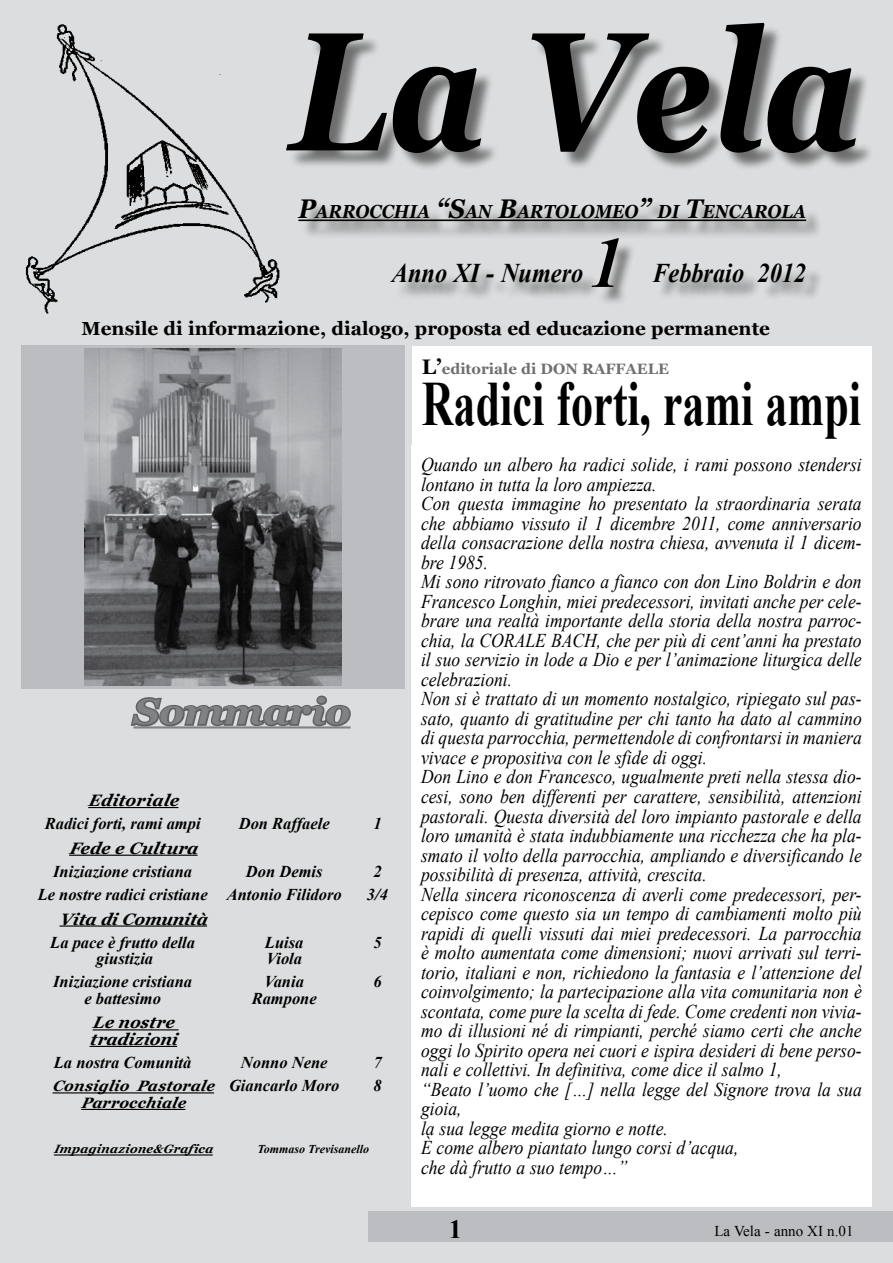
<style>
.page{position:relative;width:893px;height:1263px;background:#dcddde}
.page>*{position:absolute;margin:0;border:0;box-sizing:border-box;transform-origin:0 0}
.t1{font:italic 700 168.75px "Georgia";color:#000;scale:.85 1}
.t2{font:italic 700 72px "Times New Roman";color:#000;scale:.9 1}
.t3{font:700 63px "Times New Roman";color:#000;scale:.7 1}
.t4{font:italic 700 36px "Georgia";letter-spacing:-.005em;color:#808285;scale:1.1 1}
.t5{font:italic 700 27px "Times New Roman";color:#000;scale:.9 1}
.t6{font:700 26.25px "Times New Roman";color:#000}
.t7{font:italic 19.5px/19.5px "Times New Roman";color:#000;scale:.9 1}
.t8{font:700 18.9px "Georgia";color:#000}
.t9{font:italic 700 18.9px "Georgia";color:#000;scale:.9 1}
.t10{font:italic 700 16.5px/16.5px "Times New Roman";color:#000;text-align:center}
.t11{font:italic 700 16.5px/16.5px "Georgia";letter-spacing:.01em;color:#000}
.t12{font:italic 700 15px/16.5px "Georgia";color:#000;text-align:center}
.t13{font:700 15px "Georgia";color:#6d6f71}
.t14{font:15px "Times New Roman";color:#000}
.t15{font:italic 700 12px "Georgia";color:#000}
.t16{font:italic 700 12px "Times New Roman";color:#000}
.s1{font-size:27px}
.s2{font-size:21px;color:#000}
</style>
<div class="page">
<img style="left:25px;top:24px;width:255px;height:290px">
<div style="left:21px;top:345px;width:384px;height:344px;background:#bcbdc0"></div>
<div style="left:412px;top:345px;width:460px;height:101px;background:#fff"></div>
<div style="left:288px;top:25px;width:585px;height:280px;background:#000;opacity:.5"></div>
<hr style="left:298px;top:219px;width:508px;height:2px;background:#000">
<div style="left:369px;top:1211px;width:524px;height:31px;background:#bcbdc0"></div>
<div style="left:411px;top:445px;width:461px;height:761px;background:#fff"></div>
<svg style="left:130px;top:695px;width:221px;height:34px"></svg>
<hr style="left:88px;top:807px;width:90px;height:1px;background:#000">
<hr style="left:69px;top:855px;width:129px;height:1px;background:#000">
<hr style="left:60px;top:925px;width:147px;height:2px;background:#000">
<hr style="left:93px;top:1029px;width:86px;height:1px;background:#000">
<hr style="left:90px;top:1046px;width:87px;height:1px;background:#000">
<hr style="left:53px;top:1092px;width:161px;height:1px;background:#000">
<hr style="left:81px;top:1109px;width:104px;height:1px;background:#000">
<hr style="left:54px;top:1154px;width:159px;height:1px;background:#000">
<img style="left:85px;top:348px;width:257px;height:337px">
<h1 class="t1" style="left:290px;top:-4px;width:669px">La Vela</h1>
<p class="t9" style="left:298px;top:201px;width:565px"><span class="s1">P</span>ARROCCHIA <span class="s1">“S</span>AN <span class="s1">B</span>ARTOLOMEO<span class="s1">”</span> DI <span class="s1">T</span>ENCAROLA</p>
<h3 class="t5" style="left:392px;top:254px;width:214px">Anno XI - Numero</h3>
<h2 class="t2" style="left:590px;top:213px;width:37px">1</h2>
<h3 class="t5" style="left:652px;top:254px;width:172px">Febbraio 2012</h3>
<p class="t8" style="left:81px;top:318px;width:690px">Mensile di informazione, dialogo, proposta ed educazione permanente</p>
<p class="t13" style="left:422px;top:360px;width:249px"><span class="s2">L’</span>editoriale di DON RAFFAELE</p>
<h3 class="t3" style="left:422px;top:360px;width:629px">Radici forti, rami ampi</h3>
<h3 class="t4" style="left:133px;top:691px;width:199px">Sommario</h3>
<p class="t11" style="left:88px;top:792px;width:96px">Editoriale</p>
<p class="t10" style="left:45px;top:815px;width:157px">Radici forti, rami ampi</p>
<p class="t10" style="left:239px;top:815px;width:92px">Don Raffaele</p>
<p class="t10" style="left:373px;top:815px;width:10px">1</p>
<p class="t11" style="left:69px;top:840px;width:134px">Fede e Cultura</p>
<p class="t10" style="left:53px;top:863px;width:140px">Iniziazione cristiana</p>
<p class="t10" style="left:246px;top:863px;width:78px">Don Demis</p>
<p class="t10" style="left:373px;top:863px;width:10px">2</p>
<p class="t10" style="left:38px;top:886px;width:306px">Le nostre radici cristiane Antonio Filidoro</p>
<p class="t10" style="left:367px;top:886px;width:23px">3/4</p>
<p class="t11" style="left:60px;top:910px;width:153px">Vita diComunità</p>
<p class="t10" style="left:50px;top:933px;width:146px">La pace è frutto della giustizia</p>
<p class="t10" style="left:265px;top:933px;width:40px;text-align:left">Luisa<br>Viola</p>
<p class="t10" style="left:373px;top:933px;width:10px">5</p>
<p class="t10" style="left:53px;top:973px;width:140px">Iniziazione cristiana e battesimo</p>
<p class="t10" style="left:252px;top:973px;width:67px">Vania<br>Rampone</p>
<p class="t10" style="left:373px;top:973px;width:10px">6</p>
<p class="t11" style="left:90px;top:1014px;width:93px">Le nostre tradizioni</p>
<p class="t10" style="left:54px;top:1054px;width:139px">La nostra Comunità</p>
<p class="t10" style="left:241px;top:1054px;width:88px">Nonno Nene</p>
<p class="t10" style="left:373px;top:1054px;width:10px">7</p>
<p class="t12" style="left:53px;top:1078px;width:167px">Consig lio Pastorale<br>Parrocchiale</p>
<p class="t10" style="left:229px;top:1077px;width:112px">Giancarlo Moro</p>
<p class="t10" style="left:373px;top:1077px;width:10px">8</p>
<p class="t15" style="left:54px;top:1142px;width:163px">Imp ag inazione&amp;Grafica</p>
<p class="t16" style="left:258px;top:1140px;width:113px">Tommaso Trevisanello</p>
<p class="t7" style="left:421px;top:455px;width:491px">Quando un albero ha radici solide, i rami possono stendersi lontano in tutta la loro ampiezza.<br>Con questa immagine ho presentato la straordinaria serata che abbiamo vissuto il 1 dicembre 2011, come anniversario della consacrazione della nostra chiesa, avvenuta il 1 dicem&shy;bre 1985.<br>Mi sono ritrovato fianco a fianco con don Lino Boldrin e don Francesco Longhin, miei predecessori, invitati anche per cele&shy;brare una realtà importante della storia della nostra parroc&shy;chia, la CORALE BACH, che per più di cent’anni ha prestato il suo servizio in lode a Dio e per l’animazione liturgica delle celebrazioni.<br>Non si è trattato di un momento nostalgico, ripiegato sul pas&shy;sato, quanto di gratitudine per chi tanto ha dato al cammino di questa parrocchia, permettendole di confrontarsi in maniera vivace e propositiva con le sfide di oggi.<br>Don Lino e don Francesco, ugualmente preti nella stessa dio&shy;cesi, sono ben differenti per carattere, sensibilità, attenzioni pastorali. Questa diversità del loro impianto pastorale e della loro umanità è stata indubbiamente una ricchezza che ha pla&shy;smato il volto della parrocchia, ampliando e diversificando le possibilità di presenza, attività, crescita.<br>Nella sincera riconoscenza di averli come predecessori, per&shy;cepisco come questo sia un tempo di cambiamenti molto più rapidi di quelli vissuti dai miei predecessori. La parrocchia è molto aumentata come dimensioni; nuovi arrivati sul terri&shy;torio, italiani e non, richiedono la fantasia e l’attenzione del coinvolgimento; la partecipazione alla vita comunitaria non è scontata, come pure la scelta di fede. Come credenti non vivia&shy;mo di illusioni né di rimpianti, perché siamo certi che anche oggi lo Spirito opera nei cuori e ispira desideri di bene perso&shy;nali e collettivi. In definitiva, come dice il salmo 1,<br>“Beato l’uomo che […] nella legge del Signore trova la sua gioia,<br>la sua legge medita giorno e notte.<br>È come albero piantato lungo corsi d’acqua,<br>che dà frutto a suo tempo…”</p>
<h3 class="t6" style="left:449px;top:1211px;width:15px">1</h3>
<p class="t14" style="left:714px;top:1221px;width:141px">La Vela - anno XI n.01</p>
</div>
